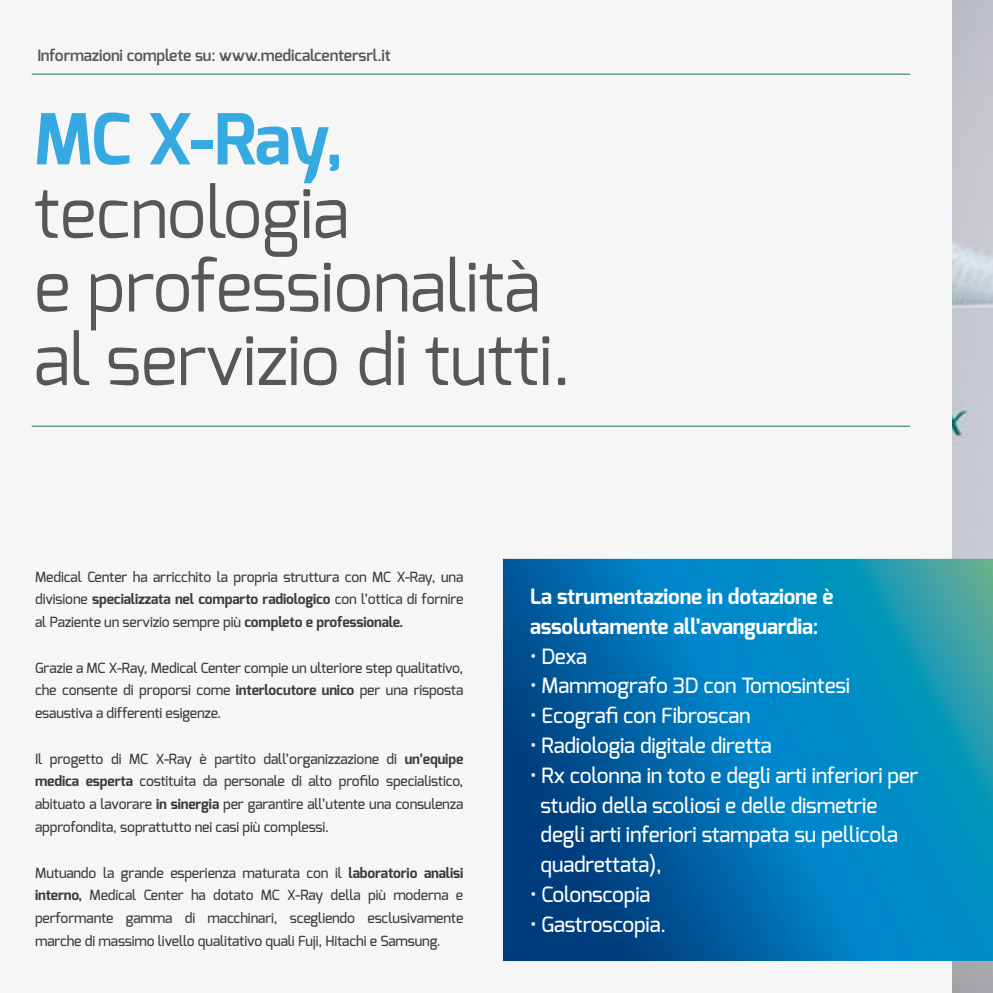
<style>
.page{position:relative;width:993px;height:993px;background:#fff}
.page>*{position:absolute;margin:0;border:0;box-sizing:border-box;transform-origin:0 0}
.t1{font:70px/73.5px "Exo";letter-spacing:-.01em;color:#575756}
.t2{font:700 70px "Exo";color:#36a9e1}
.t3{font:500 21px/29.8px "Exo";letter-spacing:-.01em;color:#fff}
.t4{font:700 21px/29.8px "Exo";letter-spacing:-.01em;color:#fff}
.t5{font:600 15.75px "Exo";letter-spacing:-.01em;color:#575756}
.t6{font:500 14px/22.8px "Exo";letter-spacing:-.01em;color:#3c3c3b;text-align:justify}
.s1{font-weight:700}
</style>
<div class="page">
<div style="left:0;top:0;width:992px;height:992px;background:#f6f6f6"></div>
<img style="left:952px;top:0;width:40px;height:992px">
<svg style="left:503px;top:558px;width:489px;height:402px;background:#0475af"></svg>
<hr style="left:32px;top:74px;width:877px;height:1px;background:#1b706d">
<hr style="left:32px;top:425px;width:877px;height:1px;background:#1b706d">
<p class="t5" style="left:37px;top:45px;width:355px">Informazioni complete su: www.medicalcentersrl.it</p>
<h1 class="t2" style="left:34px;top:94px;width:311px">MC X-Ray,</h1>
<h1 class="t1" style="left:34px;top:175px;width:538px">tecnologia<br>e professionalità al servizio di tutti.</h1>
<p class="t6" style="left:35px;top:565px;width:429px">Medical Center ha arricchito la propria struttura con MC X-Ray, una divisione <span class="s1">specializzata nel comparto radiologico</span> con l’ottica di fornire al Paziente un servizio sempre più <span class="s1">completo e professionale.</span></p>
<p class="t6" style="left:35px;top:656px;width:429px">Grazie a MC X-Ray, Medical Center compie un ulteriore step qualitativo, che consente di proporsi come <span class="s1">interlocutore unico</span> per una risposta esaustiva a differenti esigenze.</p>
<p class="t6" style="left:35px;top:747px;width:429px">Il progetto di MC X-Ray è partito dall’organizzazione di <span class="s1">un’equipe medica esperta</span> costituita da personale di alto profilo specialistico, abituato a lavorare <span class="s1">in sinergia</span> per garantire all’utente una consulenza approfondita, soprattutto nei casi più complessi.</p>
<p class="t6" style="left:35px;top:860px;width:429px">Mutuando la grande esperienza maturata con il <span class="s1">laboratorio analisi interno,</span> Medical Center ha dotato MC X-Ray della più moderna e performante gamma di macchinari, scegliendo esclusivamente marche di massimo livello qualitativo quali Fuji, Hitachi e Samsung.</p>
<h2 class="t4" style="left:530px;top:581px;width:305px">La strumentazione in dotazione è assolutamente all’avanguardia:</h2>
<h2 class="t3" style="left:530px;top:641px;width:58px">• Dexa</h2>
<h2 class="t3" style="left:530px;top:670px;width:321px">• Mammografo 3D con Tomosintesi</h2>
<h2 class="t3" style="left:530px;top:700px;width:222px">• Ecografi con Fibroscan</h2>
<h2 class="t3" style="left:530px;top:730px;width:243px">• Radiologia digitale diretta</h2>
<h2 class="t3" style="left:540px;top:760px;width:379px;text-indent:-10px">• Rx colonna in toto e degli arti inferiori per studio della scoliosi e delle dismetrie degli arti inferiori stampata su pellicola quadrettata),</h2>
<h2 class="t3" style="left:530px;top:879px;width:122px">• Colonscopia</h2>
<h2 class="t3" style="left:530px;top:908px;width:137px">• Gastroscopia.</h2>
</div>
